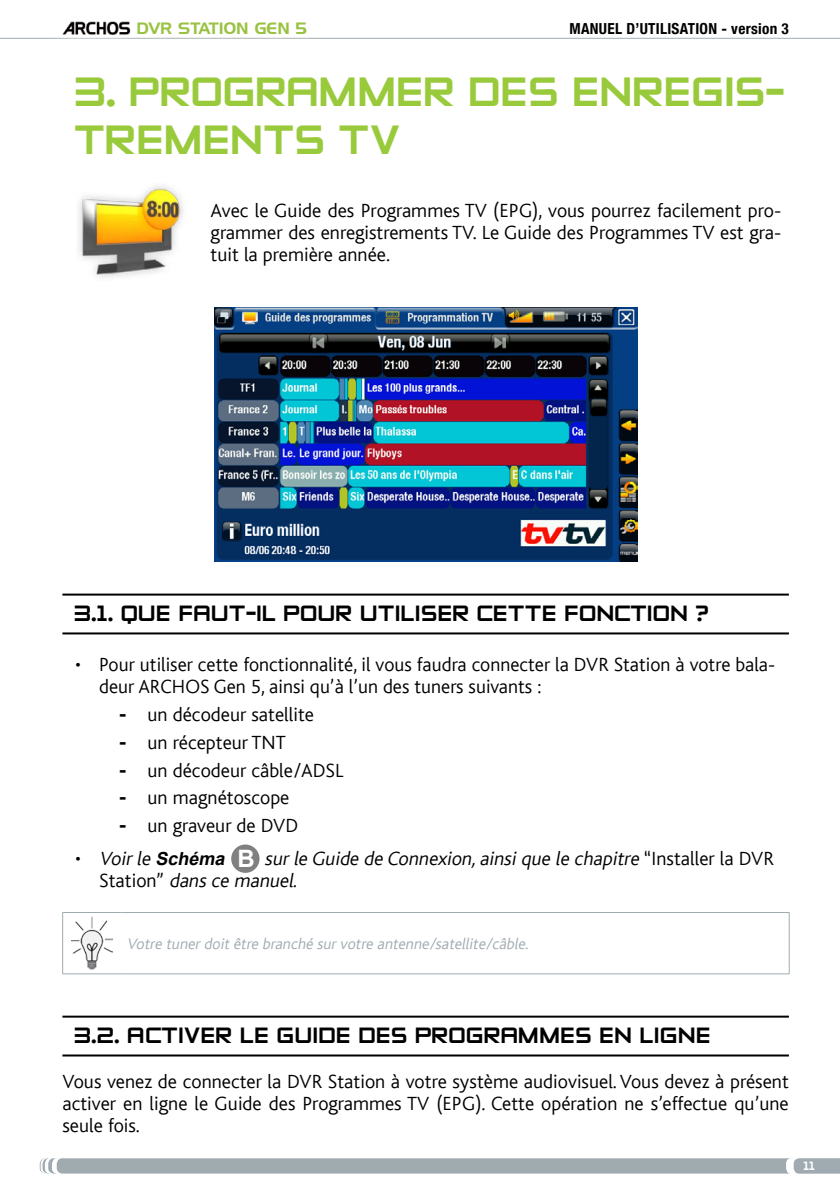
<style>
.page{position:relative;width:840px;height:1191px;background:#fff}
.page>*{position:absolute;margin:0;border:0;box-sizing:border-box;transform-origin:0 0}
.t1{font:48px/48px "Zero Twos";letter-spacing:-.01em;color:#99ca3c}
.t2{font:26px "Zero Twos";color:#000}
.t3{font:300 20px/22px "Bliss";color:#000;text-align:justify}
.t4{font:italic 300 20px/22px "Bliss";color:#000}
.t5{font:700 condensed 20px/27.6px "Helvetica Neue LT Com";color:#000;text-align:justify}
.t6{font:italic 300 16px "Bliss";color:#a0abb0}
.t7{font:16px "Handel Gothic BT";color:#99c242}
.t8{font:700 condensed 15.2px "Helvetica Neue LT Com";letter-spacing:.02em;color:#000}
.t9{font:14px "Zero Twos";color:#fff}
.s1{font-family:"Arial";font-weight:700;font-size:18px}
.s2{font-family:"Arial";font-weight:700;font-style:normal;font-size:24px;color:#fff}
.s3{font-style:normal}
</style>
<div class="page">
<hr style="left:0;top:38px;width:839px;height:1px;background:#a0abb0">
<svg style="left:40px;top:1158px;width:799px;height:16px;background:#a6b0b5"></svg>
<div style="left:48px;top:6px;width:272px;height:44px;background:#fff"></div>
<img style="left:62px;top:22px;width:68px;height:13px">
<hr style="left:62px;top:593px;width:726px;height:2px;background:#000">
<hr style="left:62px;top:632px;width:726px;height:2px;background:#000">
<hr style="left:62px;top:1015px;width:726px;height:2px;background:#000">
<hr style="left:62px;top:1054px;width:726px;height:2px;background:#000">
<img style="left:78px;top:185px;width:105px;height:93px">
<img style="left:214px;top:307px;width:423px;height:254px">
<div style="left:231px;top:844px;width:28px;height:29px;background:#808080;border-radius:50%"></div>
<hr style="left:62px;top:912px;width:59px;height:1px;background:#a0abb0">
<hr style="left:62px;top:912px;width:1px;height:61px;background:#a0abb0">
<hr style="left:62px;top:973px;width:59px;height:1px;background:#a0abb0">
<hr style="left:121px;top:912px;width:668px;height:1px;background:#a0abb0">
<hr style="left:788px;top:912px;width:1px;height:61px;background:#a0abb0">
<hr style="left:121px;top:973px;width:668px;height:1px;background:#a0abb0">
<img style="left:72px;top:916px;width:40px;height:54px">
<p class="t7" style="left:136px;top:19px;width:172px">DVR STATION GEN 5</p>
<p class="t8" style="left:569px;top:19px;width:221px">MANUEL D’UTILISATION - VERSION 3</p>
<h1 class="t1" style="left:74px;top:68px;width:712px">3. PROGRAMMER DES ENREGIS-<br>TREMENTS TV</h1>
<p class="t3" style="left:210px;top:200px;width:572px">Avec le Guide des Programmes TV (EPG), vous pourrez facilement pro&shy;grammer des enregistrements TV. Le Guide des Programmes TV est gra&shy;tuit la première année.</p>
<h2 class="t2" style="left:74px;top:600px;width:636px">3.1. QUE FAUT-IL POUR UTILISER CETTE FONCTION ?</h2>
<p class="t3" style="left:99px;top:654px;width:677px">Pour utiliser cette fonctionnalité, il vous faudra connecter la DVR Station à votre bala&shy;deur ARCHOS</p>
<p class="t3" style="left:75px;top:654px;width:7px">•</p>
<p class="t3" style="left:147px;top:673px;width:395px;line-height:27.6px;text-align:left;text-indent:66px">Gen 5, ainsi qu’à l’un des tuners suivants : un décodeur satellite<br>un récepteur TNT<br>un décodeur câble/ADSL<br>un magnétoscope<br>un graveur de DVD</p>
<p class="t4" style="left:99px;top:848px;width:673px">Voirle <span class="s1">Schéma</span> <span class="s2">B</span> surle Guide de Connexion,ainsique le chapitre <span class="s3">“ I n s t a l l e r l a D V R<br>Sta t i o n ”</span> dans ce manuel.</p>
<p class="t5" style="left:119px;top:700px;width:9px">- - - - -</p>
<p class="t3" style="left:75px;top:848px;width:7px">•</p>
<p class="t6" style="left:127px;top:935px;width:405px">Votre tunerdoitêtre branché survotre antenne/satellite/câble.</p>
<h2 class="t2" style="left:74px;top:1022px;width:638px">3.2. ACTIVER LE GUIDE DES PROGRAMMES EN LIGNE</h2>
<p class="t3" style="left:62px;top:1070px;width:727px">Vous venez de connecter la DVR Station à votre système audiovisuel. Vous devez à présent activer en ligne le Guide des Programmes TV (EPG). Cette opération ne s’effectue qu’une seule fois.</p>
<p class="t9" style="left:803px;top:1158px;width:7px">11</p>
</div>
